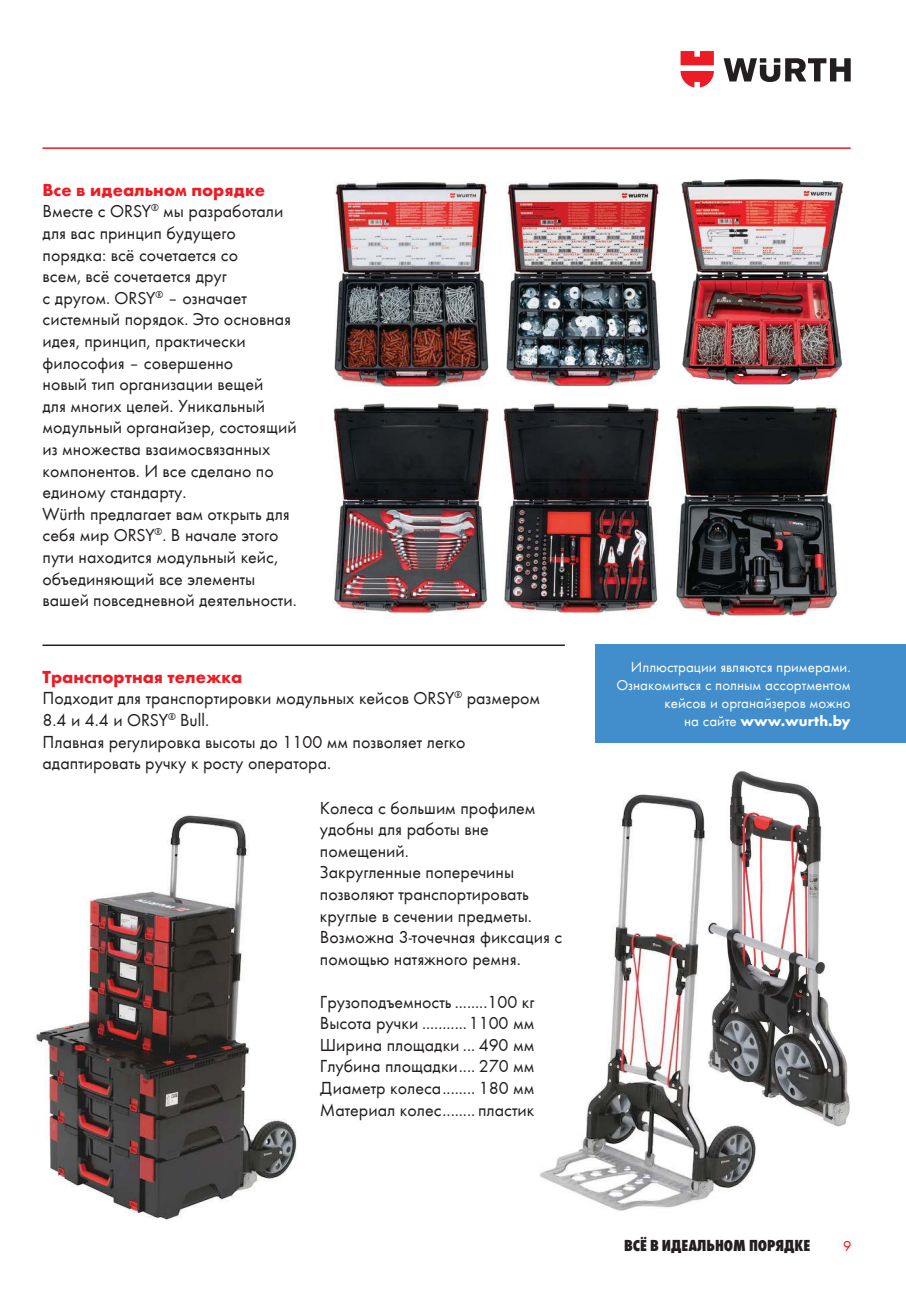
<style>
.page{position:relative;width:906px;height:1289px;background:#fff}
.page>*{position:absolute;margin:0;border:0;box-sizing:border-box;transform-origin:0 0}
.t1{font:18px/21.6px "Wuerth";color:#231f20}
.t2{font:16.5px "Wuerth Extra Bold Cond Caps";color:#231f20}
.t3{font:15px/18px "Wuerth";color:#fff;text-align:right}
.t4{font:15px "Wuerth";color:#ed1c24}
.s1{font-weight:700;color:#ed1c24}
.s2{font-weight:700}
</style>
<div class="page">
<img style="left:681px;top:179px;width:163px;height:206px">
<img style="left:334px;top:181px;width:154px;height:205px">
<img style="left:507px;top:181px;width:153px;height:205px">
<img style="left:333px;top:404px;width:155px;height:208px">
<img style="left:504px;top:404px;width:154px;height:208px">
<img style="left:676px;top:405px;width:161px;height:210px">
<div style="left:595px;top:644px;width:311px;height:98px;background:#428dcc"></div>
<img style="left:36px;top:815px;width:261px;height:405px">
<img style="left:731px;top:771px;width:119px;height:356px">
<img style="left:540px;top:793px;width:216px;height:418px">
<hr style="left:43px;top:147px;width:807px;height:2px;background:#ed1c24">
<svg style="left:723px;top:58px;width:127px;height:24px"></svg>
<svg style="left:680px;top:51px;width:34px;height:36px"></svg>
<hr style="left:43px;top:644px;width:522px;height:2px;background:#231f20">
<p class="t1" style="left:43px;top:178px;width:256px"><span class="s1">Все в идеальном порядке<br></span>Вместе с ORSY<sup>®</sup> мы разработали для вас принцип будущего порядка: всё сочетается со<br>всем, всё сочетается друг<br>с другом. ORSY<sup>®</sup> – означает системный порядок. Это основная идея, принцип, практически философия – совершенно<br>новый тип организации вещей<br>для многих целей. Уникальный модульный органайзер, состоящий из множества взаимосвязанных компонентов. И все сделано по единому стандарту.<br>Würth предлагает вам открыть для себя мир ORSY<sup>®</sup>. В начале этого пути находится модульный кейс, объединяющий все элементы вашей повседневной деятельности.</p>
<p class="t1" style="left:43px;top:665px;width:499px"><span class="s1">Транспортная тележка<br></span>Подходит для транспортировки модульных кейсов ORSY<sup>®</sup> размером 8.4 и 4.4 и ORSY<sup>®</sup> Bull.<br>Плавная регулировка высоты до 1100 мм позволяет легко адаптировать ручку к росту оператора.</p>
<p class="t1" style="left:320px;top:795px;width:244px">Колеса с большим профилем удобны для работы вне помещений.<br>Закругленные поперечины позволяют транспортировать круглые в сечении предметы.<br>Возможна 3-точечная фиксация с помощью натяжного ремня.</p>
<p class="t1" style="left:320px;top:989px;width:216px;text-align:justify">Грузоподъемность ........100 кг Высота ручки ...........1100 мм Ширина площадки ... 490 мм Глубина площадки .... 270 мм Диаметр колеса ........ 180 мм Материал колес ........ пластик</p>
<p class="t3" style="left:616px;top:657px;width:236px">Иллюстрации являются примерами.<br>Ознакомиться с полным ассортментом кейсов и органайзеров можно<br>на сайте <span class="s2">www.wurth.by</span></p>
<p class="t2" style="left:624px;top:1233px;width:188px">Всё в идеальном порядке</p>
<p class="t4" style="left:843px;top:1235px;width:10px">9</p>
</div>
